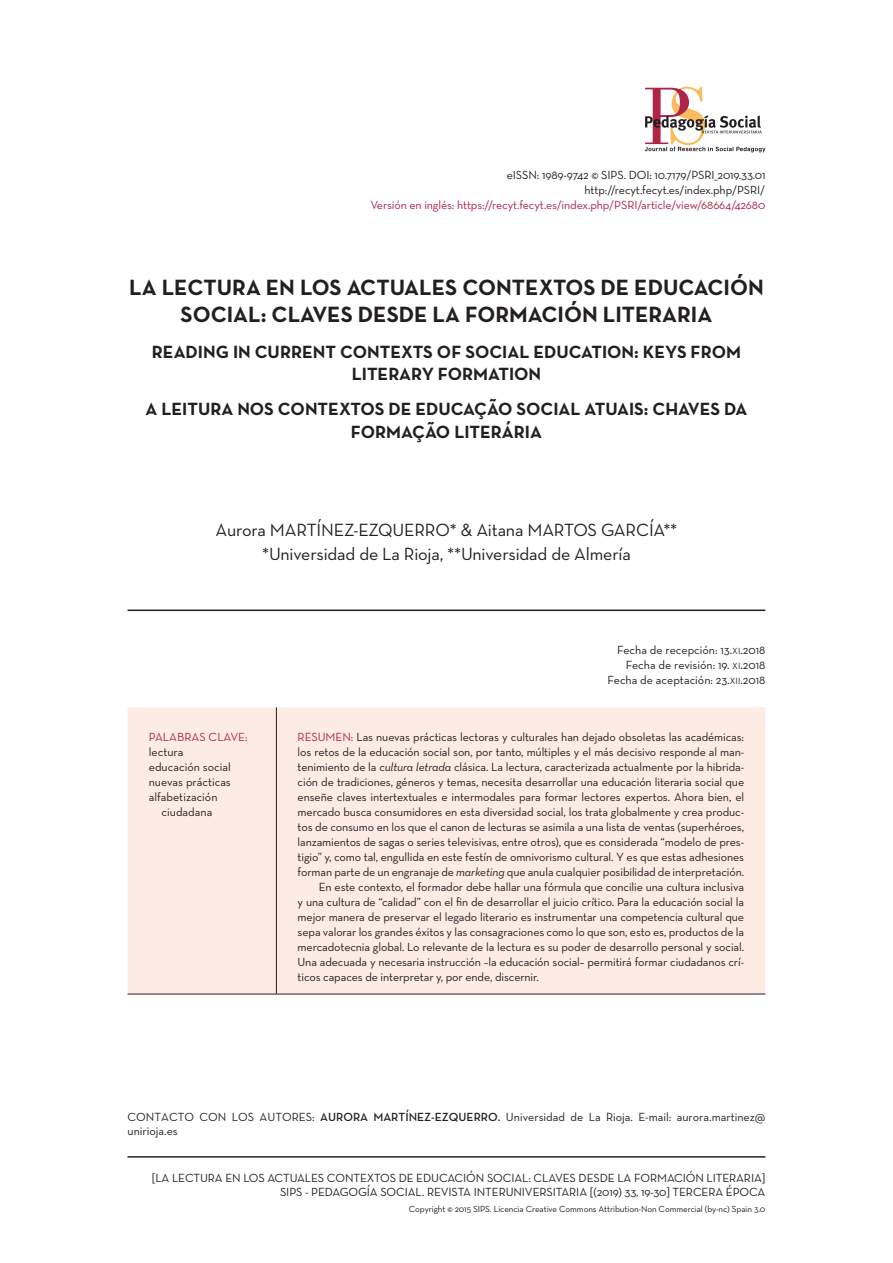
<style>
.page{position:relative;width:893px;height:1263px;background:#fff}
.page>*{position:absolute;margin:0;border:0;box-sizing:border-box;transform-origin:0 0}
._0Titulo1{font:700 22.5px/27px "Neutra Text";color:#231f20;text-align:center}
._0Titulo3{font:700 18px/22.5px "Neutra Text";color:#231f20;text-align:center}
._0Titulo2{font:700 18px/22.5px "Neutra Text";color:#231f20;text-align:center}
.Autor{font:18px "Neutra Text";letter-spacing:-.01em;color:#231f20}
.Universidad{font:18px "Neutra Text";letter-spacing:-.01em;color:#231f20}
.Resumen{font:12px/15px "Neutra Text";letter-spacing:-.01em;color:#231f20;text-align:right}
.Resume2{font:12px/15px "Neutra Text";letter-spacing:-.01em;color:#231f20;text-align:justify}
.Contactar{font:12px/14.4px "Neutra Text";color:#231f20}
.PalabrasClave{font:12px "Neutra Text";letter-spacing:-.01em;color:#af2547}
.PalabrasClave-2{font:12px/15px "Neutra Text";color:#231f20}
.Fecha1-2{font:12px "Neutra Text";color:#231f20}
.Fecha3{font:12px "Neutra Text";color:#231f20}
.t1{font:9px "Neutra Text";letter-spacing:-.01em;color:#231f20}
.s1{font-family:"Neutra Text Book Alt";font-size:9px}
.s2{color:#af2547}
.s3{font-style:italic}
.s4{font-weight:600}
</style>
<div class="page">
<hr style="left:128px;top:1156px;width:637px;height:1px;background:#231f20">
<svg style="left:645px;top:87px;width:120px;height:65px"></svg>
<hr style="left:128px;top:609px;width:637px;height:2px;background:#231f20">
<div style="left:128px;top:707px;width:637px;height:287px;background:#fdece4"></div>
<hr style="left:276px;top:707px;width:1px;height:287px;background:#231f20">
<hr style="left:128px;top:994px;width:148px;height:1px;background:#231f20">
<hr style="left:276px;top:994px;width:489px;height:1px;background:#231f20">
<p class="Resumen" style="left:507px;top:167px;width:260px">eISSN: 1989-9742 © SIPS. DOI: 10.7179/PSRI_2019.33.01</p>
<p class="Resumen" style="left:585px;top:182px;width:182px">http://recyt.fecyt.es/index.php/PSRI/</p>
<p class="PalabrasClave" style="left:370px;top:198px;width:397px">Versión en inglés: https://recyt.fecyt.es/index.php/PSRI/article/view/68664/42680</p>
<p class="_0Titulo1" style="left:129px;top:274px;width:636px">LA LECTURA EN LOS ACTUALES CONTEXTOS DE EDUCACIÓN<br>SOCIAL: CLAVES DESDE LA FORMACIÓN LITERARIA</p>
<p class="_0Titulo2" style="left:152px;top:340px;width:591px">READING IN CURRENT CONTEXTS OF SOCIAL EDUCATION: KEYS FROM<br>LITERARY FORMATION</p>
<p class="_0Titulo3" style="left:146px;top:398px;width:603px">A LEITURA NOS CONTEXTOS DE EDUCAÇÃO SOCIAL ATUAIS: CHAVES DA<br>FORMAÇÃO LITERÁRIA</p>
<p class="Autor" style="left:216px;top:519px;width:463px">Aurora MARTÍNEZ-EZQUERRO* &amp; Aitana MARTOS GARCÍA**</p>
<p class="Universidad" style="left:262px;top:543px;width:370px">*Universidad de La Rioja, **Universidad de Almería</p>
<p class="PalabrasClave" style="left:149px;top:730px;width:100px">PALABRAS CLAVE:</p>
<p class="PalabrasClave-2" style="left:149px;top:744px;width:36px">lectura</p>
<p class="PalabrasClave-2" style="left:149px;top:759px;width:83px">educación social</p>
<p class="PalabrasClave-2" style="left:149px;top:774px;width:84px">nuevas prácticas</p>
<p class="PalabrasClave-2" style="left:162px;top:789px;width:57px;text-indent:-13px">alfabetización ciudadana</p>
<p class="Fecha1-2" style="left:617px;top:643px;width:150px">Fecha de recepción: 13.<span class="s1">XI</span>.2018</p>
<p class="Fecha1-2" style="left:626px;top:658px;width:141px">Fecha de revisión: 19. <span class="s1">XI</span>.2018</p>
<p class="Fecha3" style="left:607px;top:673px;width:159px">Fecha de aceptación: 23.<span class="s1">XII</span>.2018</p>
<p class="Resumen" style="left:298px;top:729px;width:448px;text-align:justify"><span class="s2">RESUMEN:</span> Las nuevas prácticas lectoras y culturales han dejado obsoletas las académicas: los retos de la educación social son, por tanto, múltiples y el más decisivo responde al man&shy;tenimiento de la <span class="s3">cultura letrada</span> clásica. La lectura, caracterizada actualmente por la hibrida&shy;ción de tradiciones, géneros y temas, necesita desarrollar una educación literaria social que enseñe claves intertextuales e intermodales para formar lectores expertos. Ahora bien, el mercado busca consumidores en esta diversidad social, los trata globalmente y crea produc&shy;tos de consumo en los que el canon de lecturas se asimila a una lista de ventas (superhéroes, lanzamientos de sagas o series televisivas, entre otros), que es considerada “modelo de pres&shy;tigio” y, como tal, engullida en este festín de omnivorismo cultural. Y es que estas adhesiones forman parte de un engranaje de <span class="s3">marketing</span> que anula cualquier posibilidad de interpretación.</p>
<p class="Resume2" style="left:298px;top:879px;width:448px;text-indent:21px">En este contexto, el formador debe hallar una fórmula que concilie una cultura inclusiva y una cultura de “calidad” con el fin de desarrollar el juicio crítico. Para la educación social la mejor manera de preservar el legado literario es instrumentar una competencia cultural que sepa valorar los grandes éxitos y las consagraciones como lo que son, esto es, productos de la mercadotecnia global. Lo relevante de la lectura es su poder de desarrollo personal y social.<br>Una adecuada y necesaria instrucción –la educación social– permitirá formar ciudadanos crí&shy;ticos capaces de interpretar y, por ende, discernir.</p>
<p class="Contactar" style="left:128px;top:1109px;width:639px">CONTACTO CON LOS AUTORES: <span class="s4">AURORA MARTÍNEZ-EZQUERRO.</span> Universidad de La Rioja. E-mail: aurora.martinez@ unirioja.es</p>
<p class="Resumen" style="left:152px;top:1170px;width:615px;line-height:14.4px">[LA LECTURA EN LOS ACTUALES CONTEXTOS DE EDUCACIÓN SOCIAL: CLAVES DESDE LA FORMACIÓN LITERARIA]<br>SIPS - PEDAGOGÍA SOCIAL. REVISTA INTERUNIVERSITARIA [(2019) 33, 19-30] TERCERA ÉPOCA</p>
<p class="t1" style="left:409px;top:1203px;width:358px">Copyright © 2015 SIPS. Licencia Creative Commons Attribution-Non Commercial (by-nc) Spain 3.0</p>
</div>
